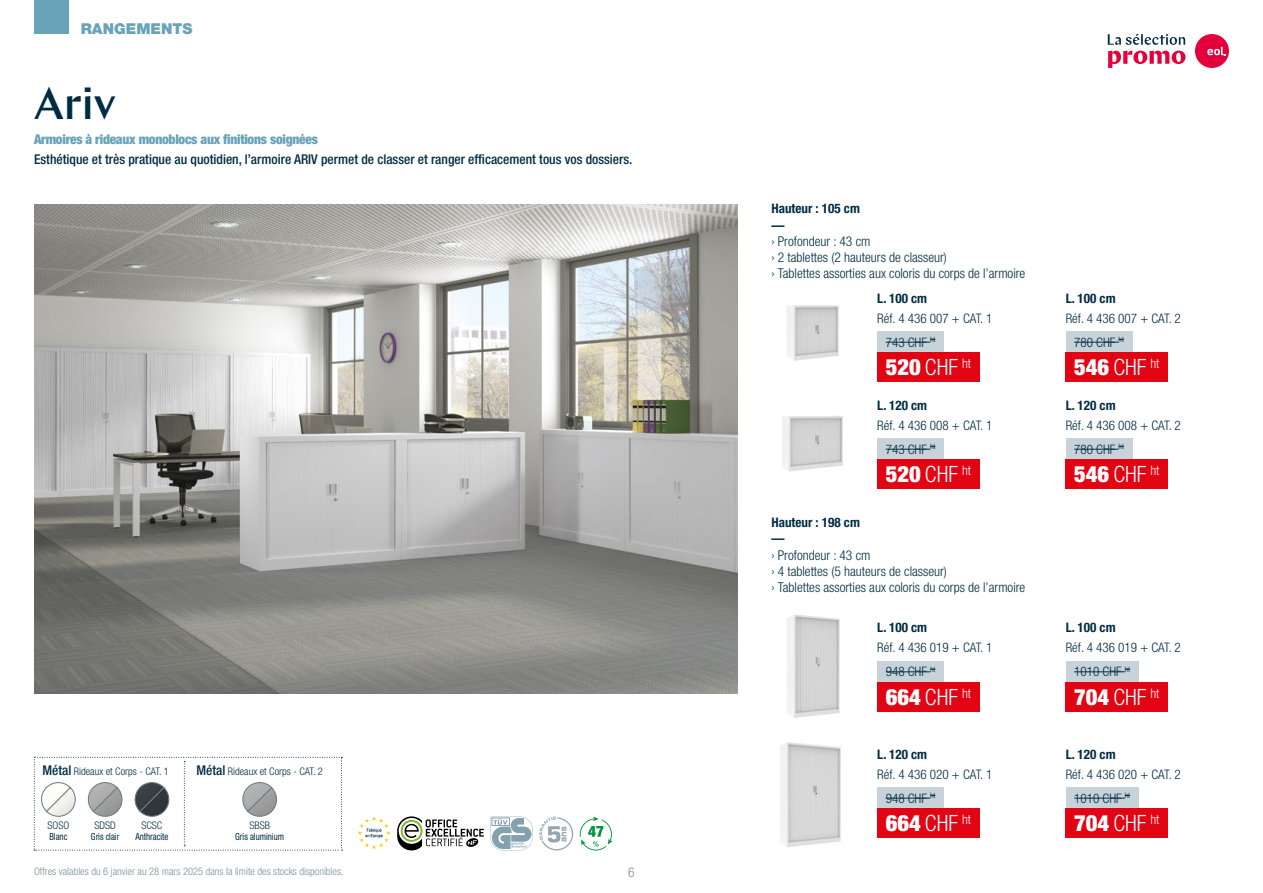
<style>
.page{position:relative;width:1263px;height:893px;background:#fff}
.page>*{position:absolute;margin:0;border:0;box-sizing:border-box;transform-origin:0 0}
.t1{font:500 45px "Chap";color:#002c42}
.t2{font:900 condensed 22.5px "Helvetica Neue LT Std";color:#fff}
.t3{font:900 15px "Helvetica Neue LT Std";color:#69a3b9}
.t4{font:300 condensed 13.5px/16.2px "Helvetica Neue LT Std";color:#002c42}
.t5{font:500 condensed 13.5px "Helvetica Neue LT Std";color:#002c42}
.t6{font:900 condensed 13.5px "Helvetica Neue LT Std";letter-spacing:-.02em;color:#69a3b9}
.t7{font:300 condensed 13.5px "Helvetica Neue LT Std";color:#7c909b}
.t8{font:300 condensed 13.2px/23.9px "Helvetica Neue LT Std";color:#002c42}
.t9{font:700 condensed 13.2px/16.2px "Helvetica Neue LT Std";color:#002c42}
.t10{font:300 condensed 10.5px "Helvetica Neue LT Std";color:#7c909b}
.t11{font:300 condensed 10.5px "Helvetica Neue LT Std";color:#002c42}
.t12{font:condensed 9.75px "Helvetica Neue LT Std";color:#002c42;scale:.9 1}
.s1{font-weight:500;font-size:13.5px}
.s2{font-weight:300}
</style>
<div class="page">
<svg style="left:1108px;top:34px;width:77px;height:11px"></svg>
<svg style="left:1108px;top:51px;width:77px;height:17px"></svg>
<div style="left:1195px;top:34px;width:34px;height:34px;background:#e4003a;border-radius:50%"></div>
<svg style="left:1207px;top:47px;width:19px;height:8px"></svg>
<div style="left:34px;top:0;width:34px;height:34px;background:#69a3b9"></div>
<img style="left:34px;top:204px;width:703px;height:489px">
<div style="left:877px;top:331px;width:67px;height:21px;background:#c8d3d9"></div>
<hr style="left:886px;top:342px;width:44px;height:1px;background:#002c42">
<div style="left:877px;top:352px;width:102px;height:30px;background:#e30413"></div>
<div style="left:877px;top:661px;width:67px;height:21px;background:#c8d3d9"></div>
<hr style="left:886px;top:672px;width:44px;height:1px;background:#002c42">
<div style="left:877px;top:682px;width:102px;height:30px;background:#e30413"></div>
<div style="left:877px;top:438px;width:67px;height:21px;background:#c8d3d9"></div>
<hr style="left:886px;top:449px;width:44px;height:1px;background:#002c42">
<div style="left:877px;top:459px;width:102px;height:30px;background:#e30413"></div>
<div style="left:877px;top:787px;width:67px;height:21px;background:#c8d3d9"></div>
<hr style="left:886px;top:798px;width:44px;height:1px;background:#002c42">
<div style="left:877px;top:808px;width:102px;height:30px;background:#e30413"></div>
<div style="left:1066px;top:331px;width:66px;height:21px;background:#c8d3d9"></div>
<hr style="left:1074px;top:342px;width:44px;height:1px;background:#002c42">
<div style="left:1066px;top:352px;width:102px;height:30px;background:#e30413"></div>
<div style="left:1066px;top:661px;width:73px;height:21px;background:#c8d3d9"></div>
<hr style="left:1074px;top:672px;width:51px;height:1px;background:#002c42">
<div style="left:1066px;top:682px;width:102px;height:30px;background:#e30413"></div>
<div style="left:1066px;top:438px;width:66px;height:21px;background:#c8d3d9"></div>
<hr style="left:1074px;top:449px;width:44px;height:1px;background:#002c42">
<div style="left:1066px;top:459px;width:102px;height:30px;background:#e30413"></div>
<div style="left:1066px;top:787px;width:73px;height:21px;background:#c8d3d9"></div>
<hr style="left:1074px;top:798px;width:51px;height:1px;background:#002c42">
<div style="left:1066px;top:808px;width:102px;height:30px;background:#e30413"></div>
<img style="left:787px;top:305px;width:52px;height:56px">
<img style="left:782px;top:416px;width:61px;height:56px">
<img style="left:787px;top:614px;width:53px;height:104px">
<img style="left:780px;top:742px;width:61px;height:106px">
<svg style="left:358px;top:816px;width:33px;height:33px"></svg>
<svg style="left:397px;top:816px;width:87px;height:34px"></svg>
<svg style="left:490px;top:816px;width:43px;height:34px"></svg>
<svg style="left:539px;top:816px;width:34px;height:34px"></svg>
<svg style="left:580px;top:816px;width:33px;height:34px"></svg>
<svg style="left:34px;top:757px;width:308px;height:94px"></svg>
<p class="t3" style="left:81px;top:20px;width:113px">RANGEMENTS</p>
<h1 class="t1" style="left:34px;top:75px;width:83px">Ariv</h1>
<p class="t6" style="left:34px;top:130px;width:285px">Armoires à rideaux monoblocs aux finitions soignées</p>
<p class="t5" style="left:34px;top:151px;width:600px">Esthétique et très pratique au quotidien, l’armoire ARIV permet de classer et ranger efficacement tous vos dossiers.</p>
<p class="t11" style="left:42px;top:765px;width:128px"><span class="s1">Métal</span> Rideaux et Corps - CAT. 1</p>
<p class="t11" style="left:196px;top:765px;width:128px"><span class="s1">Métal</span> Rideaux et Corps - CAT. 2</p>
<p class="t11" style="left:48px;top:819px;width:23px">SOSO</p>
<p class="t12" style="left:49px;top:831px;width:22px">Blanc</p>
<p class="t11" style="left:94px;top:819px;width:23px">SDSD</p>
<p class="t12" style="left:91px;top:831px;width:33px">Gris clair</p>
<p class="t11" style="left:141px;top:819px;width:22px">SCSC</p>
<p class="t12" style="left:135px;top:831px;width:38px">Anthracite</p>
<p class="t11" style="left:249px;top:819px;width:22px">SBSB</p>
<p class="t12" style="left:235px;top:831px;width:56px">Gris aluminium</p>
<p class="t10" style="left:34px;top:866px;width:311px">Offres valables du 6 janvier au 28 mars 2025 dans la limite des stocks disponibles.</p>
<p class="t7" style="left:628px;top:864px;width:8px">6</p>
<p class="t9" style="left:771px;top:201px;width:90px">Hauteur : 105 cm —</p>
<p class="t4" style="left:771px;top:233px;width:255px">› Profondeur : 43 cm<br>› 2 tablettes (2 hauteurs de classeur)<br>› Tablettes assorties aux coloris du corps de l’armoire</p>
<p class="t9" style="left:877px;top:290px;width:51px">L. 100 cm</p>
<p class="t8" style="left:886px;top:306px;width:108px;text-indent:-9px">Réf. 4 436 007 + CAT. 1<br>743 CHF <sup>ht</sup></p>
<h2 class="t2" style="left:886px;top:354px;width:87px">520 <span class="s2">CHF</span> <sup>ht</sup></h2>
<p class="t9" style="left:877px;top:397px;width:51px">L. 120 cm</p>
<p class="t8" style="left:886px;top:413px;width:108px;text-indent:-9px">Réf. 4 436 008 + CAT. 1<br>743 CHF <sup>ht</sup></p>
<h2 class="t2" style="left:886px;top:461px;width:87px">520 <span class="s2">CHF</span> <sup>ht</sup></h2>
<p class="t9" style="left:771px;top:514px;width:90px">Hauteur : 198 cm —</p>
<p class="t4" style="left:771px;top:546px;width:255px">› Profondeur : 43 cm<br>› 4 tablettes (5 hauteurs de classeur)<br>› Tablettes assorties aux coloris du corps de l’armoire</p>
<p class="t9" style="left:877px;top:619px;width:51px">L. 100 cm</p>
<p class="t8" style="left:886px;top:636px;width:108px;text-indent:-9px">Réf. 4 436 019 + CAT. 1<br>948 CHF <sup>ht</sup></p>
<h2 class="t2" style="left:886px;top:683px;width:87px">664 <span class="s2">CHF</span> <sup>ht</sup></h2>
<p class="t9" style="left:877px;top:746px;width:51px">L. 120 cm</p>
<p class="t8" style="left:886px;top:762px;width:108px;text-indent:-9px">Réf. 4 436 020 + CAT. 1<br>948 CHF <sup>ht</sup></p>
<h2 class="t2" style="left:886px;top:809px;width:87px">664 <span class="s2">CHF</span> <sup>ht</sup></h2>
<p class="t9" style="left:1066px;top:290px;width:51px">L. 100 cm</p>
<p class="t8" style="left:1074px;top:306px;width:108px;text-indent:-9px">Réf. 4 436 007 + CAT. 2<br>780 CHF <sup>ht</sup></p>
<h2 class="t2" style="left:1074px;top:354px;width:87px">546 <span class="s2">CHF</span> <sup>ht</sup></h2>
<p class="t9" style="left:1066px;top:397px;width:51px">L. 120 cm</p>
<p class="t8" style="left:1074px;top:413px;width:108px;text-indent:-9px">Réf. 4 436 008 + CAT. 2<br>780 CHF <sup>ht</sup></p>
<h2 class="t2" style="left:1074px;top:461px;width:87px">546 <span class="s2">CHF</span> <sup>ht</sup></h2>
<p class="t9" style="left:1066px;top:619px;width:51px">L. 100 cm</p>
<p class="t8" style="left:1074px;top:636px;width:108px;text-indent:-9px">Réf. 4 436 019 + CAT. 2<br>1010 CHF <sup>ht</sup></p>
<h2 class="t2" style="left:1074px;top:683px;width:87px">704 <span class="s2">CHF</span> <sup>ht</sup></h2>
<p class="t9" style="left:1066px;top:746px;width:51px">L. 120 cm</p>
<p class="t8" style="left:1074px;top:762px;width:108px;text-indent:-9px">Réf. 4 436 020 + CAT. 2<br>1010 CHF <sup>ht</sup></p>
<h2 class="t2" style="left:1074px;top:809px;width:87px">704 <span class="s2">CHF</span> <sup>ht</sup></h2>
</div>
